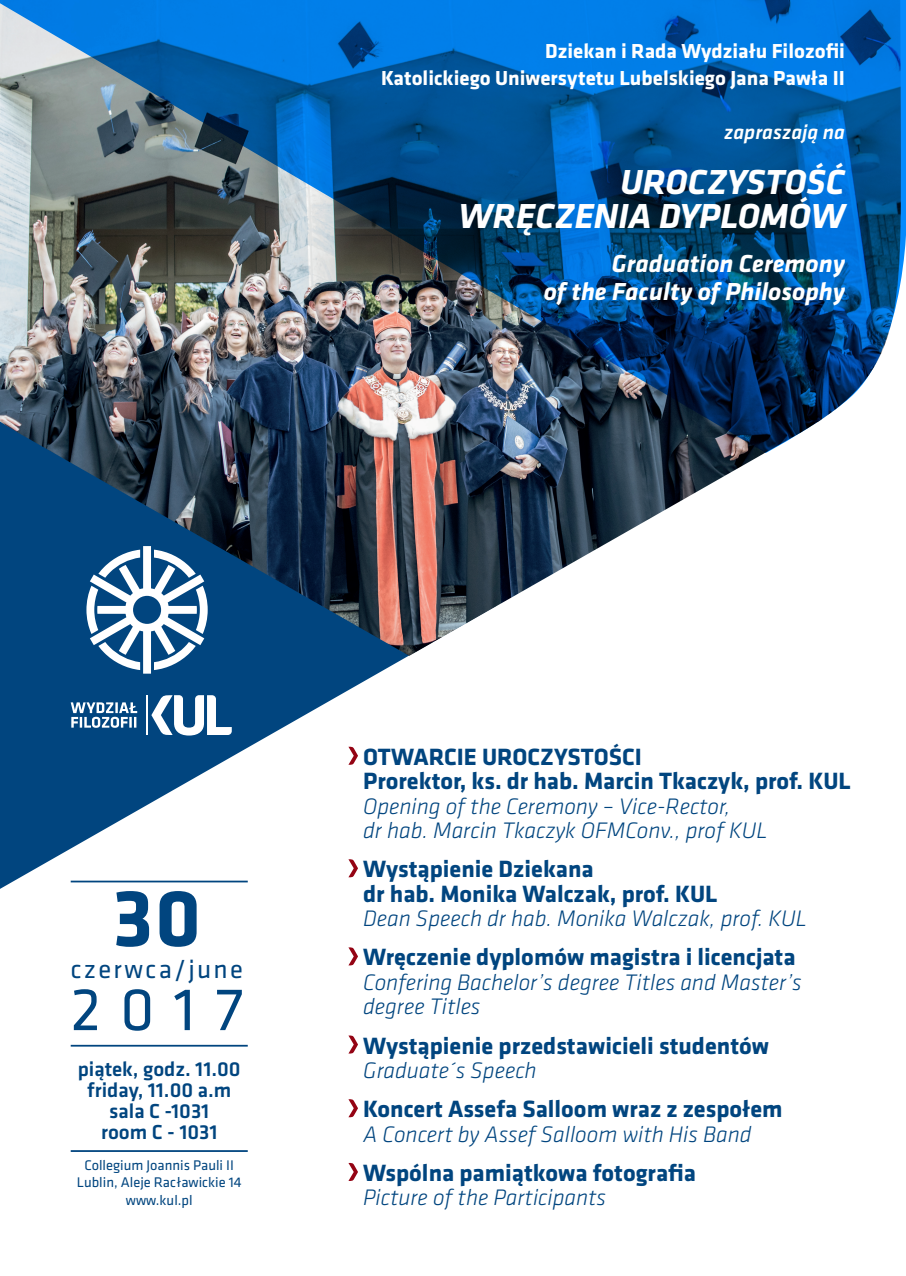
<style>
.page{position:relative;width:906px;height:1276px;background:#fff}
.page>*{position:absolute;margin:0;border:0;box-sizing:border-box;transform-origin:0 0}
.t1{font:700 83.7px "Klavika";color:#01457f}
.t2{font:62.32px "Klavika";color:#01457f}
.t3{font:italic 700 36px/33.8px "Klavika";color:#fff;text-align:right}
.t4{font:26.7px "Klavika";letter-spacing:.085em;color:#01457f}
.t5{font:italic 700 25.5px/28.5px "Klavika";color:#fff;text-align:right}
.t6{font:700 24.38px/24.4px "Klavika";color:#01457f}
.t7{font:italic 300 23.25px/24.4px "Klavika";color:#01457f}
.t8{font:700 21px/27.1px "Klavika";color:#fff;text-align:right}
.t9{font:500 21px/21px "Klavika";color:#01457f;text-align:center}
.t10{font:italic 500 21px "Klavika";color:#fff}
.t11{font:14.48px/17.4px "Klavika";color:#01457f;text-align:center}
</style>
<div class="page">
<svg style="left:0;top:656px;width:408px;height:233px"></svg>
<img style="left:0;top:453px;width:765px;height:203px">
<svg style="left:348px;top:746px;width:10px;height:19px"></svg>
<svg style="left:348px;top:859px;width:10px;height:18px"></svg>
<svg style="left:348px;top:947px;width:10px;height:18px"></svg>
<svg style="left:348px;top:1035px;width:10px;height:18px"></svg>
<svg style="left:348px;top:1099px;width:10px;height:18px"></svg>
<svg style="left:348px;top:1163px;width:10px;height:18px"></svg>
<hr style="left:146px;top:695px;width:2px;height:40px;background:#fff">
<svg style="left:151px;top:695px;width:81px;height:40px"></svg>
<svg style="left:71px;top:702px;width:66px;height:26px"></svg>
<svg style="left:86px;top:546px;width:122px;height:127px"></svg>
<img style="left:0;top:0;width:906px;height:453px">
<hr style="left:71px;top:880px;width:177px;height:2px;background:#01457f">
<hr style="left:71px;top:1045px;width:177px;height:1px;background:#01457f">
<hr style="left:71px;top:1150px;width:177px;height:2px;background:#01457f">
<p class="t8" style="left:381px;top:36px;width:465px">Dziekan i Rada Wydziału Filozofii<br>Katolickiego Uniwersytetu Lubelskiego Jana Pawła II</p>
<p class="t10" style="left:723px;top:118px;width:123px">zapraszają na</p>
<h3 class="t3" style="left:458px;top:164px;width:388px">UROCZYSTOŚĆ<br>WRĘCZENIA DYPLOMÓW</h3>
<p class="t5" style="left:543px;top:248px;width:303px">Graduation Ceremony<br>of the Faculty of Philosophy</p>
<h1 class="t1" style="left:112px;top:857px;width:90px">30</h1>
<p class="t4" style="left:71px;top:951px;width:174px">czerwca/june</p>
<h2 class="t2" style="left:71px;top:968px;width:174px">2017</h2>
<p class="t9" style="left:78px;top:1058px;width:165px">piątek, godz. 11.00 friday, 11.00 a.m sala C -1031<br>room C - 1031</p>
<p class="t11" style="left:77px;top:1156px;width:166px">Collegium Joannis Pauli II<br>Lublin, Aleje Racławickie 14 www.kul.pl</p>
<p class="t6" style="left:363px;top:743px;width:489px">OTWARCIE UROCZYSTOŚCI<br>Prorektor, ks. dr hab. Marcin Tkaczyk, prof. KUL</p>
<p class="t7" style="left:363px;top:793px;width:406px">Opening of the Ceremony – Vice-Rector,<br>dr hab. Marcin Tkaczyk OFMConv., prof KUL</p>
<p class="t6" style="left:363px;top:856px;width:356px">Wystąpienie Dziekana<br>dr hab. Monika Walczak, prof. KUL</p>
<p class="t7" style="left:363px;top:906px;width:445px">Dean Speech dr hab. Monika Walczak, prof. KUL</p>
<p class="t6" style="left:363px;top:944px;width:434px">Wręczenie dyplomów magistra i licencjata</p>
<p class="t7" style="left:363px;top:969px;width:440px">Confering Bachelor’s degree Titles and Master’s degree Titles</p>
<p class="t6" style="left:363px;top:1032px;width:407px">Wystąpienie przedstawicieli studentów</p>
<p class="t7" style="left:363px;top:1057px;width:175px">Graduate´s Speech</p>
<p class="t6" style="left:363px;top:1096px;width:421px">Koncert Assefa Salloom wraz z zespołem</p>
<p class="t7" style="left:363px;top:1121px;width:390px">A Concert by Assef Salloom with His Band</p>
<p class="t6" style="left:363px;top:1159px;width:334px">Wspólna pamiątkowa fotografia</p>
<p class="t7" style="left:363px;top:1185px;width:244px">Picture of the Participants</p>
</div>
